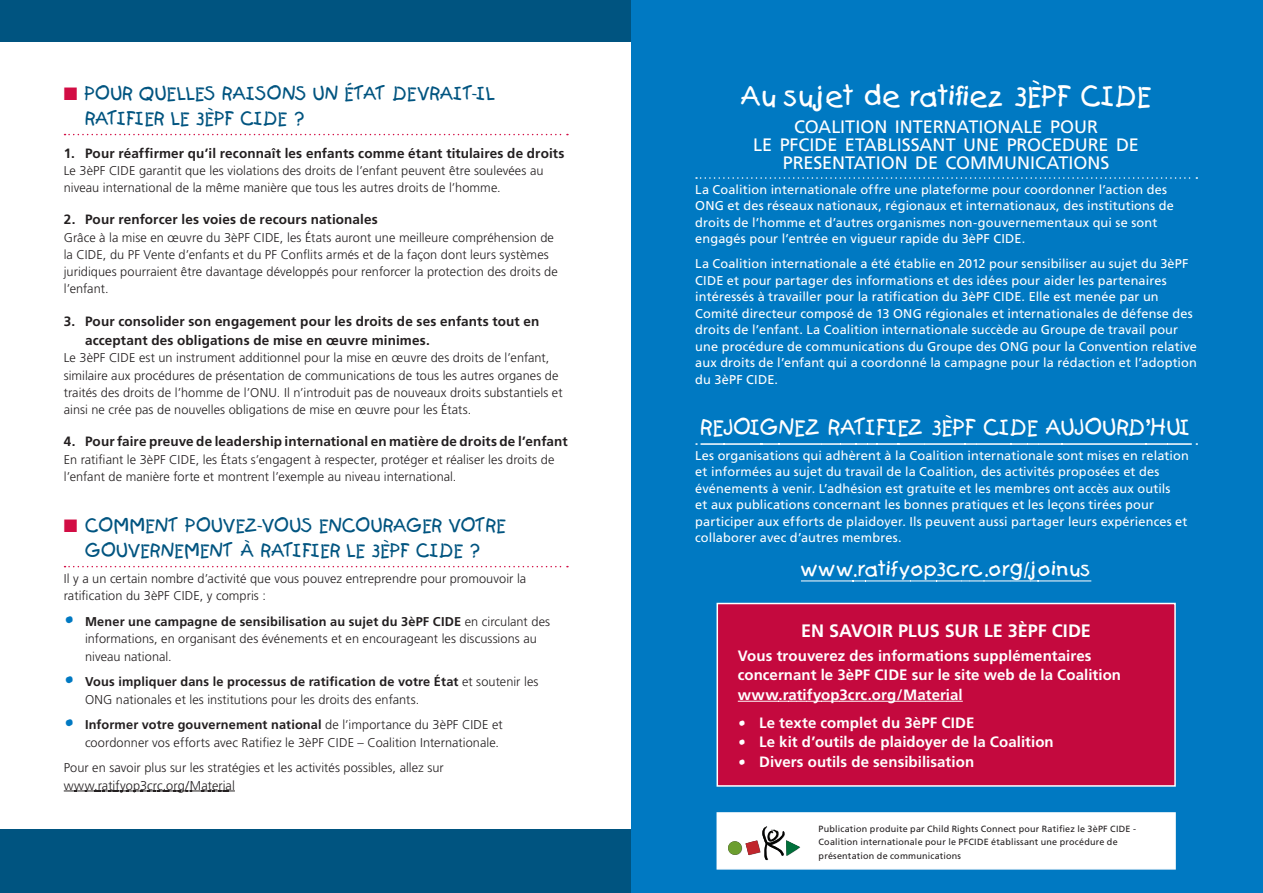
<style>
.page{position:relative;width:1263px;height:893px;background:#fff}
.page>*{position:absolute;margin:0;border:0;box-sizing:border-box;transform-origin:0 0}
.head_B_back_page{font:27px "Kids";color:#fff}
.head_B_back_page-2{font:21px "Kids";letter-spacing:.005em;color:#fff}
.back_page_url{font:19.5px "Kids";letter-spacing:.005em;color:#fff}
.head_B{font:18px/25.5px "Kids";letter-spacing:-.015em;color:#005480}
.head_D_back_page{font:18px/18px "Frutiger";color:#fff;text-align:center}
.back_page_box_bullet{font:700 18px "Frutiger";color:#fff}
.back_page_box_bullet-2{font:700 15px/19.5px "Frutiger";letter-spacing:.005em;color:#fff}
.body{font:700 13.5px/19.5px "Frutiger";letter-spacing:.01em;color:#231f20}
.body-2{font:300 12.75px/17.2px "Frutiger";letter-spacing:.005em;color:#231f20}
.back_page_body{font:12.75px/16.5px "Frutiger";letter-spacing:.01em;color:#fff}
.back_page_published{font:9px/13.5px "Frutiger";letter-spacing:.02em;color:#231f20}
.s1{color:#d20d44}
.s2{font-family:"Kids";font-weight:400;font-size:19.5px;color:#0079c2}
.s3{font-weight:700}
.s4{font-family:"Kids";font-weight:400}
</style>
<div class="page">
<div style="left:0;top:829px;width:1263px;height:64px;background:#005480"></div>
<div style="left:0;top:0;width:1263px;height:42px;background:#005480"></div>
<svg style="left:65px;top:134px;width:503px;height:1px"></svg>
<svg style="left:65px;top:566px;width:503px;height:1px"></svg>
<hr style="left:64px;top:791px;width:171px;height:1px;background:#231f20">
<div style="left:631px;top:0;width:632px;height:893px;background:#0079c2"></div>
<div style="left:716px;top:812px;width:460px;height:58px;background:#fff;border:2px solid #fff"></div>
<div style="left:716px;top:603px;width:460px;height:184px;background:#c4093e;border:2px solid #fff"></div>
<svg style="left:696px;top:177px;width:501px;height:2px"></svg>
<hr style="left:700px;top:443px;width:492px;height:2px;background:#fff">
<hr style="left:801px;top:581px;width:290px;height:1px;background:#fff">
<hr style="left:738px;top:701px;width:225px;height:1px;background:#fff">
<svg style="left:745px;top:840px;width:15px;height:15px"></svg>
<svg style="left:728px;top:841px;width:15px;height:14px"></svg>
<svg style="left:762px;top:826px;width:38px;height:34px"></svg>
<p class="head_B" style="left:85px;top:81px;width:412px;text-indent:-21px"><span class="s1">■</span> POUR QUELLES RAISONS UN ÉTAT DEVRAIT-IL<br>RATIFIER LE 3ÈPF CIDE ?</p>
<p class="body" style="left:64px;top:143px;width:502px">1. Pour réaffirmer qu’il reconnaît les enfants comme étant titulaires de droits</p>
<p class="body-2" style="left:64px;top:162px;width:481px">Le 3èPF CIDE garantit que les violations des droits de l’enfant peuvent être soulevées au niveau international de la même manière que tous les autres droits de l’homme.</p>
<p class="body" style="left:64px;top:210px;width:315px">2. Pour renforcer les voies de recours nationales</p>
<p class="body-2" style="left:64px;top:229px;width:496px">Grâce à la mise en œuvre du 3èPF CIDE, les États auront une meilleure compréhension de la CIDE, du PF Vente d’enfants et du PF Conflits armés et de la façon dont leurs systèmes juridiques pourraient être davantage développés pour renforcer la protection des droits de l’enfant.</p>
<p class="body" style="left:85px;top:311px;width:456px;text-indent:-21px">3. Pour consolider son engagement pour les droits de ses enfants tout en acceptant des obligations de mise en œuvre minimes.</p>
<p class="body-2" style="left:64px;top:349px;width:500px">Le 3èPF CIDE est un instrument additionnel pour la mise en œuvre des droits de l’enfant, similaire aux procédures de présentation de communications de tous les autres organes de traités des droits de l’homme de l’ONU. Il n’introduit pas de nouveaux droits substantiels et ainsi ne crée pas de nouvelles obligations de mise en œuvre pour les États.</p>
<p class="body" style="left:64px;top:432px;width:505px">4. Pour faire preuve de leadership international en matière de droits de l’enfant</p>
<p class="body-2" style="left:64px;top:451px;width:492px">En ratifiant le 3èPF CIDE, les États s’engagent à respecter, protéger et réaliser les droits de l’enfant de manière forte et montrent l’exemple au niveau international.</p>
<p class="head_B" style="left:64px;top:513px;width:444px;text-align:center"><span class="s1">■</span> COMMENT POUVEZ-VOUS ENCOURAGER VOTRE<br>GOUVERNEMENT À RATIFIER LE 3ÈPF CIDE ?</p>
<p class="body-2" style="left:64px;top:570px;width:464px">Il y a un certain nombre d’activité que vous pouvez entreprendre pour promouvoir la ratification du 3èPF CIDE, y compris :</p>
<p class="body-2" style="left:85px;top:613px;width:467px;text-indent:-21px"><span class="s2">•</span> <span class="s3">Mener une campagne de sensibilisation au sujet du 3èPF CIDE</span> en circulant des informations, en organisant des événements et en encourageant les discussions au niveau national.</p>
<p class="body-2" style="left:85px;top:673px;width:455px;text-indent:-21px"><span class="s2">•</span> <span class="s3">Vous impliquer dans le processus de ratification de votre État</span> et soutenir les<br>ONG nationales et les institutions pour les droits des enfants.</p>
<p class="body-2" style="left:64px;top:716px;width:440px;text-align:right"><span class="s2">•</span> <span class="s3">Informer votre gouvernement national</span> de l’importance du 3èPF CIDE et coordonner vos efforts avec Ratifiez le 3èPF CIDE – Coalition Internationale.</p>
<p class="body-2" style="left:64px;top:759px;width:381px">Pour en savoir plus sur les stratégies et les activités possibles, allez sur www.ratifyop3crc.org/Material</p>
<p class="head_B_back_page" style="left:740px;top:80px;width:413px">Au sujet de ratifiez 3ÈPF CIDE</p>
<p class="head_D_back_page" style="left:753px;top:117px;width:387px">COALITION INTERNATIONALE POUR<br>LE PFCIDE ETABLISSANT UNE PROCEDURE DE<br>PRESENTATION DE COMMUNICATIONS</p>
<p class="back_page_body" style="left:695px;top:181px;width:480px">La Coalition internationale offre une plateforme pour coordonner l’action des ONG et des réseaux nationaux, régionaux et internationaux, des institutions de droits de l’homme et d’autres organismes non-gouvernementaux qui se sont engagés pour l’entrée en vigueur rapide du 3èPF CIDE.</p>
<p class="back_page_body" style="left:695px;top:255px;width:503px">La Coalition internationale a été établie en 2012 pour sensibiliser au sujet du 3èPF CIDE et pour partager des informations et des idées pour aider les partenaires intéressés à travailler pour la ratification du 3èPF CIDE. Elle est menée par un Comité directeur composé de 13 ONG régionales et internationales de défense des droits de l’enfant. La Coalition internationale succède au Groupe de travail pour une procédure de communications du Groupe des ONG pour la Convention relative aux droits de l’enfant qui a coordonné la campagne pour la rédaction et l’adoption du 3èPF CIDE.</p>
<p class="head_B_back_page-2" style="left:700px;top:414px;width:493px">REJOIGNEZ RATIFIEZ 3ÈPF CIDE AUJOURD’HUI</p>
<p class="back_page_body" style="left:695px;top:447px;width:495px">Les organisations qui adhèrent à la Coalition internationale sont mises en relation et informées au sujet du travail de la Coalition, des activités proposées et des événements à venir. L’adhésion est gratuite et les membres ont accès aux outils<br>et aux publications concernant les bonnes pratiques et les leçons tirées pour participer aux efforts de plaidoyer. Ils peuvent aussi partager leurs expériences et collaborer avec d’autres membres.</p>
<p class="back_page_url" style="left:801px;top:557px;width:292px">www.ratifyop3crc.org/joinus</p>
<p class="back_page_box_bullet" style="left:801px;top:620px;width:291px">EN SAVOIR PLUS SUR LE 3ÈPF CIDE</p>
<p class="back_page_box_bullet-2" style="left:738px;top:646px;width:385px">Vous trouverez des informations supplémentaires concernant le 3èPF CIDE sur le site web de la Coalition www.ratifyop3crc.org/Material</p>
<p class="back_page_box_bullet-2" style="left:738px;top:713px;width:238px"><span class="s4">•</span> Le texte complet du 3èPF CIDE</p>
<p class="back_page_box_bullet-2" style="left:738px;top:732px;width:317px"><span class="s4">•</span> Le kit d’outils de plaidoyer de la Coalition</p>
<p class="back_page_box_bullet-2" style="left:738px;top:752px;width:238px"><span class="s4">•</span> Divers outils de sensibilisation</p>
<p class="back_page_published" style="left:819px;top:822px;width:319px">Publication produite par Child Rights Connect pour Ratifiez le 3èPF CIDE -<br>Coalition internationale pour le PFCIDE établissant une procédure de présentation de communications</p>
</div>
